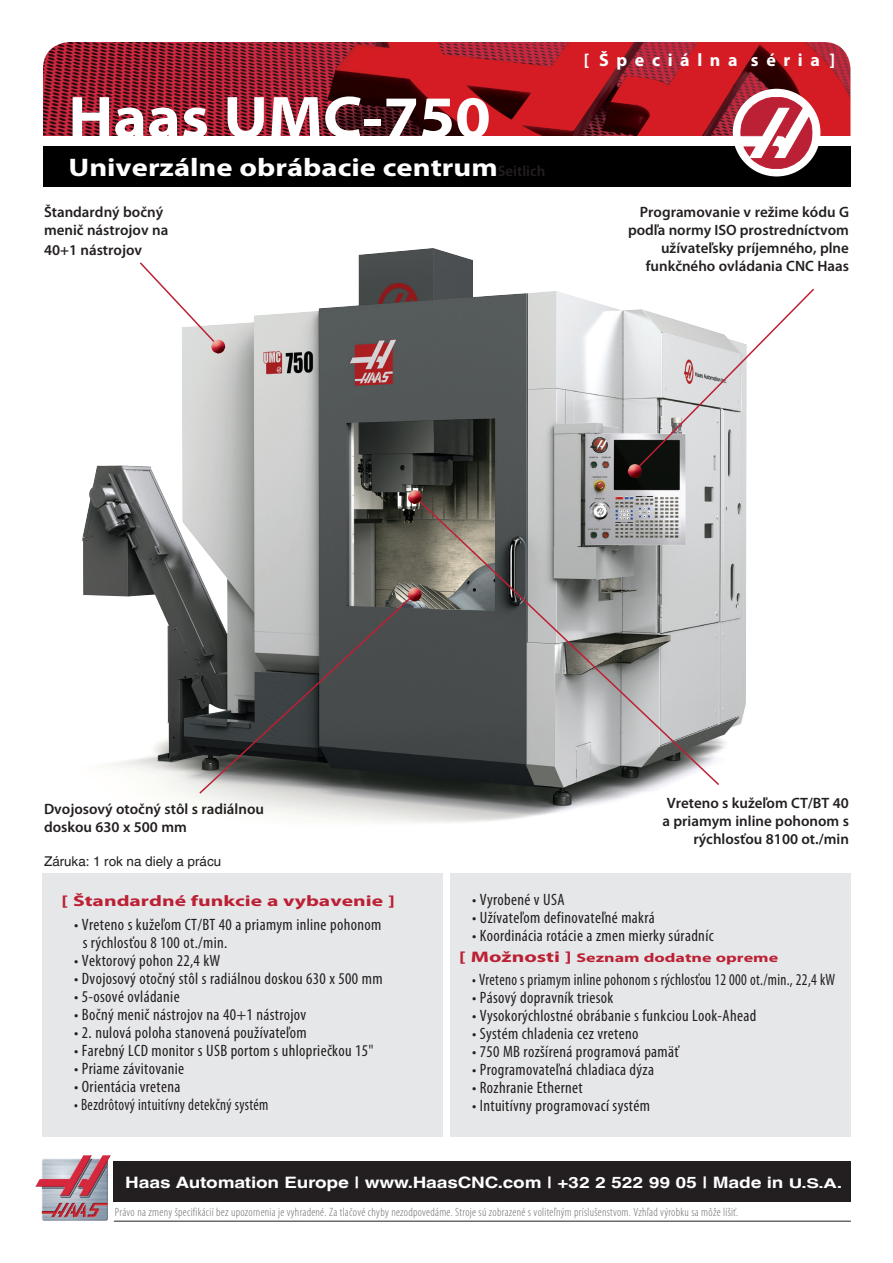
<style>
.page{position:relative;width:893px;height:1263px;background:#fff}
.page>*{position:absolute;margin:0;border:0;box-sizing:border-box;transform-origin:0 0}
.Headline{font:700 semi-expanded 60px "Myriad Pro";color:#fff}
.Bullet_Points{font:700 25.5px "Myriad Pro";color:#fff;scale:1.2 1}
.Special_Series{font:700 18px "Myriad Pro";color:#fff}
.Standard_Options_Bod{font:condensed 16.5px/18px "Myriad Pro";letter-spacing:.02em;color:#231f20}
.Standard_Options_Bod-2{font:condensed 16.5px "Myriad Pro";letter-spacing:.02em;color:#231f20;scale:.9 1}
.t1{font:700 15.75px "Helvetica World";letter-spacing:-.01em;color:#fff;scale:1.2 1}
.Standard_Options_Hea{font:700 15.3px "Myriad Pro";color:#bc2034;scale:1.41 1}
.Bullet_Points-2{font:600 15px/18px "Myriad Pro";color:#231f20;text-align:right}
.Bullet_Points-3{font:13.5px "Helvetica World";color:#231f20}
.Standard_Options_Hea-2{font:700 12.75px "Myriad Pro";color:#bc2034;scale:1.41 1}
.Disclaimer{font:300 condensed 12px "Myriad Pro";letter-spacing:.02em;color:#6c6d70}
.s1{font-weight:600;font-size:15px;color:#231f20}
.s2{font-size:15.3px}
.s3{font-size:13.35px}
.s4{font-size:14.1px}
</style>
<div class="page">
<div style="left:114px;top:1161px;width:737px;height:41px;background:#231f20"></div>
<img style="left:43px;top:42px;width:807px;height:94px">
<div style="left:43px;top:146px;width:807px;height:40px;background:#000001"></div>
<div style="left:733px;top:89px;width:87px;height:87px;background:#fff;border-radius:50%"></div>
<svg style="left:740px;top:97px;width:72px;height:72px"></svg>
<img style="left:35px;top:1155px;width:76px;height:66px">
<hr style="left:114px;top:1221px;width:737px;height:1px;background:#231f20">
<img style="left:82px;top:248px;width:665px;height:575px">
<svg style="left:198px;top:594px;width:217px;height:201px;background:#585a5a"></svg>
<svg style="left:634px;top:287px;width:180px;height:185px"></svg>
<svg style="left:138px;top:261px;width:84px;height:89px"></svg>
<img style="left:211px;top:340px;width:14px;height:13px">
<svg style="left:411px;top:493px;width:310px;height:294px;background:#8b8b8a"></svg>
<img style="left:408px;top:490px;width:14px;height:14px">
<img style="left:408px;top:587px;width:14px;height:14px">
<div style="left:450px;top:873px;width:400px;height:263px;background:#e6e7e9"></div>
<div style="left:43px;top:873px;width:400px;height:263px;background:#e6e7e9"></div>
<img style="left:628px;top:464px;width:14px;height:14px">
<p class="Headline" style="left:68px;top:83px;width:424px">Haas UMC-750</p>
<p class="Bullet_Points" style="left:68px;top:153px;width:399px">Univerzálne obrábacie centrum<span class="s1">Seitlich</span></p>
<p class="Bullet_Points-2" style="left:44px;top:203px;width:126px;text-align:left">Štandardný bočný menič nástrojov na</p>
<p class="Bullet_Points-2" style="left:44px;top:241px;width:100px">40+1 nástrojov</p>
<p class="Special_Series" style="left:584px;top:50px;width:253px">[ Š p e c i á l n a s é r i a ]</p>
<p class="Bullet_Points-2" style="left:628px;top:203px;width:222px">Programovanie v režime kódu G podľa normy ISO prostredníctvom užívateľsky príjemného, plne funkčného ovládania CNC Haas</p>
<p class="Bullet_Points-2" style="left:44px;top:800px;width:222px;text-align:left">Dvojosový otočný stôl s radiálnou doskou 630 x 500 mm</p>
<p class="Bullet_Points-3" style="left:44px;top:853px;width:179px">Záruka: 1 rok na diely a prácu</p>
<p class="Bullet_Points-2" style="left:662px;top:794px;width:188px">Vreteno s kužeľom CT/BT 40 a priamym inline pohonom s rýchlosťou 8100 ot./min</p>
<p class="Standard_Options_Hea" style="left:61px;top:892px;width:238px">[ Štandardné funkcie a vybavenie ]</p>
<p class="Standard_Options_Bod" style="left:83px;top:915px;width:300px;text-indent:-9px">• Vreteno s kužeľom CT/BT 40 a priamym inline pohonom s rýchlosťou 8 100 ot./min.</p>
<p class="Standard_Options_Bod" style="left:74px;top:951px;width:148px">• Vektorový pohon 22,4 kW</p>
<p class="Standard_Options_Bod" style="left:74px;top:969px;width:310px">• Dvojosový otočný stôl s radiálnou doskou 630 x 500 mm</p>
<p class="Standard_Options_Bod" style="left:74px;top:987px;width:107px">• 5-osové ovládanie</p>
<p class="Standard_Options_Bod" style="left:74px;top:1005px;width:234px">• Bočný menič nástrojov na 40+1 nástrojov</p>
<p class="Standard_Options_Bod" style="left:74px;top:1023px;width:234px">• 2. nulová poloha stanovená používateľom</p>
<p class="Standard_Options_Bod" style="left:74px;top:1041px;width:301px">• Farebný LCD monitor s USB portom s uhlopriečkou 15"</p>
<p class="Standard_Options_Bod" style="left:74px;top:1059px;width:112px">• Priame závitovanie</p>
<p class="Standard_Options_Bod" style="left:74px;top:1077px;width:108px">• Orientácia vretena</p>
<p class="Standard_Options_Bod-2" style="left:74px;top:1094px;width:217px">• Bezdrôtový intuitívny detekčný systém</p>
<p class="Standard_Options_Bod" style="left:472px;top:890px;width:94px">• Vyrobené v USA</p>
<p class="Standard_Options_Bod" style="left:472px;top:908px;width:184px">• Užívateľom definovateľné makrá</p>
<p class="Standard_Options_Bod" style="left:472px;top:926px;width:243px">• Koordinácia rotácie a zmen mierky súradníc</p>
<p class="Standard_Options_Hea-2" style="left:459px;top:950px;width:228px"><span class="s2">[ Možnosti ]</span> Seznam dodatne opreme</p>
<p class="Standard_Options_Bod-2" style="left:472px;top:970px;width:405px">• Vreteno s priamym inline pohonom s rýchlosťou 12 000 ot./min., 22,4 kW</p>
<p class="Standard_Options_Bod" style="left:472px;top:989px;width:143px">• Pásový dopravník triesok</p>
<p class="Standard_Options_Bod" style="left:472px;top:1007px;width:286px">• Vysokorýchlostné obrábanie s funkciou Look-Ahead</p>
<p class="Standard_Options_Bod" style="left:472px;top:1025px;width:168px">• Systém chladenia cez vreteno</p>
<p class="Standard_Options_Bod" style="left:472px;top:1043px;width:208px">• 750 MB rozšírená programová pamäť</p>
<p class="Standard_Options_Bod" style="left:472px;top:1061px;width:183px">• Programovateľná chladiaca dýza</p>
<p class="Standard_Options_Bod" style="left:472px;top:1079px;width:112px">• Rozhranie Ethernet</p>
<p class="Standard_Options_Bod" style="left:472px;top:1097px;width:179px">• Intuitívny programovací systém</p>
<p class="t1" style="left:125px;top:1173px;width:599px">Haas Automation Europe | www.HaasCNC.com | +32 2 522 99 05 | Made in <span class="s3">U.S.A</span><span class="s4">.</span></p>
<p class="Disclaimer" style="left:115px;top:1205px;width:625px">Právo na zmeny špecifikácií bez upozornenia je vyhradené. Za tlačové chyby nezodpovedáme. Stroje sú zobrazené s voliteľným príslušenstvom. Vzhľad výrobku sa môže líšiť.</p>
</div>
